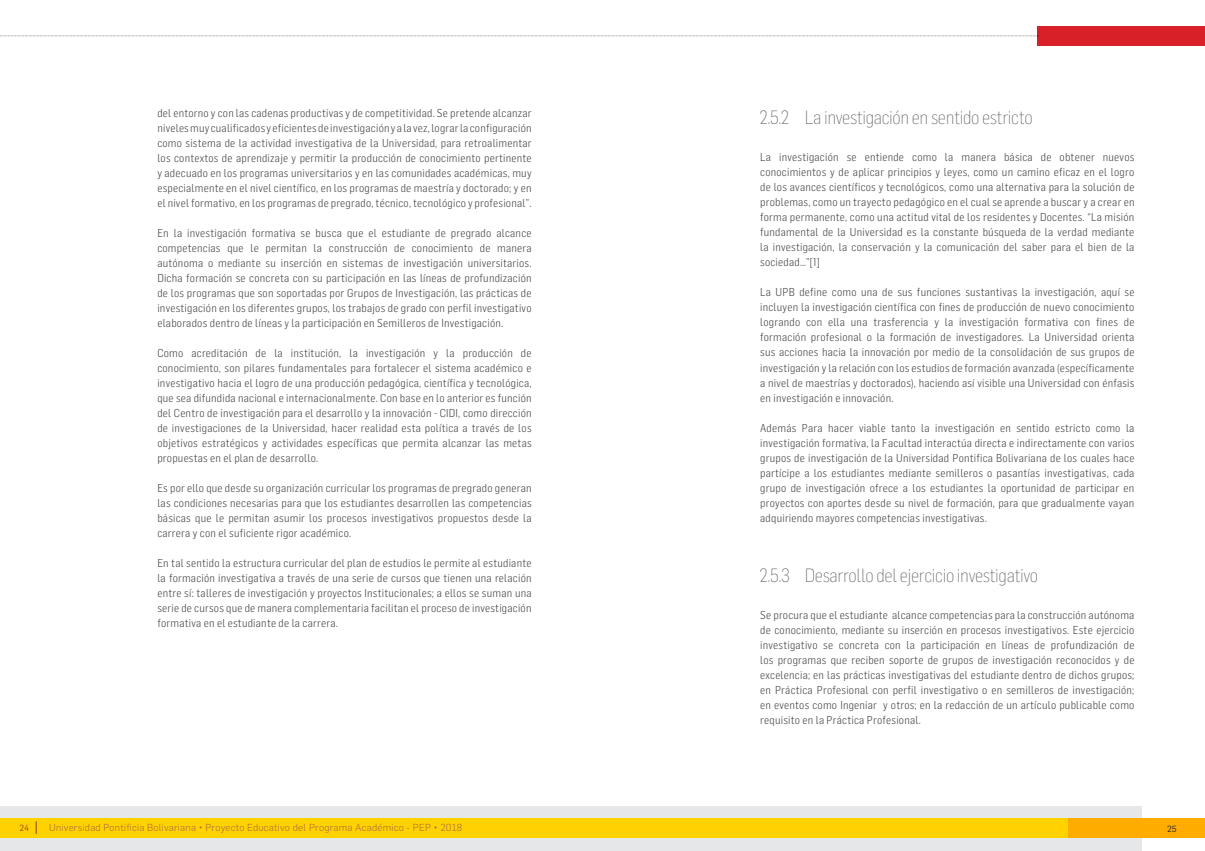
<style>
.page{position:relative;width:1205px;height:851px;background:#fff}
.page>*{position:absolute;margin:0;border:0;box-sizing:border-box;transform-origin:0 0}
.t1{font:200 18.75px "Flama Semicondensed";letter-spacing:-.02em;color:#58595b}
.t2{font:300 11.25px/15px "Flama Semicondensed";letter-spacing:.02em;color:#414042;text-align:justify}
.t3{font:300 10px "Flama";letter-spacing:.02em;color:#ab6e3f}
.t4{font:8.75px "Flama";color:#904a0b}
.t5{font:8.75px "Flama";color:#292829}
</style>
<div class="page">
<svg style="left:0;top:36px;width:1037px;height:1px"></svg>
<div style="left:1037px;top:26px;width:168px;height:20px;background:#d72027"></div>
<div style="left:0;top:806px;width:1142px;height:44px;background:#e6e7e8"></div>
<div style="left:0;top:818px;width:1205px;height:19px;background:#ffd200"></div>
<div style="left:1068px;top:818px;width:137px;height:19px;background:#ffac00"></div>
<svg style="left:36px;top:821px;width:1px;height:12px"></svg>
<p class="t2" style="left:157px;top:105px;width:376px">del entorno y con las cadenas productivas y de competitividad. Se pretende alcanzar niveles muy cualificados y eficientes de investigación y a la vez, lograr la configuración como sistema de la actividad investigativa de la Universidad, para retroalimentar los contextos de aprendizaje y permitir la producción de conocimiento pertinente y adecuado en los programas universitarios y en las comunidades académicas, muy especialmente en el nivel científico, en los programas de maestría y doctorado; y en el nivel formativo, en los programas de pregrado, técnico, tecnológico y profesional”.</p>
<p class="t2" style="left:157px;top:225px;width:376px">En la investigación formativa se busca que el estudiante de pregrado alcance competencias que le permitan la construcción de conocimiento de manera autónoma o mediante su inserción en sistemas de investigación universitarios.<br>Dicha formación se concreta con su participación en las líneas de profundización de los programas que son soportadas por Grupos de Investigación, las prácticas de investigación en los diferentes grupos, los trabajos de grado con perfil investigativo elaborados dentro de líneas y la participación en Semilleros de Investigación.</p>
<p class="t2" style="left:157px;top:345px;width:376px">Como acreditación de la institución, la investigación y la producción de conocimiento, son pilares fundamentales para fortalecer el sistema académico e investigativo hacia el logro de una producción pedagógica, científica y tecnológica, que sea difundida nacional e internacionalmente. Con base en lo anterior es función del Centro de investigación para el desarrollo y la innovación - CIDI, como dirección de investigaciones de la Universidad, hacer realidad esta política a través de los objetivos estratégicos y actividades específicas que permita alcanzar las metas propuestas en el plan de desarrollo.</p>
<p class="t2" style="left:157px;top:480px;width:376px">Es por ello que desde su organización curricular los programas de pregrado generan las condiciones necesarias para que los estudiantes desarrollen las competencias básicas que le permitan asumir los procesos investigativos propuestos desde la carrera y con el suficiente rigor académico.</p>
<p class="t2" style="left:157px;top:555px;width:376px">En tal sentido la estructura curricular del plan de estudios le permite al estudiante la formación investigativa a través de una serie de cursos que tienen una relación entre sí: talleres de investigación y proyectos Institucionales; a ellos se suman una serie de cursos que de manera complementaria facilitan el proceso de investigación formativa en el estudiante de la carrera.</p>
<h1 class="t1" style="left:760px;top:106px;width:274px">2.5.2 La investigación en sentido estricto</h1>
<p class="t2" style="left:760px;top:149px;width:376px">La investigación se entiende como la manera básica de obtener nuevos conocimientos y de aplicar principios y leyes, como un camino eficaz en el logro de los avances científicos y tecnológicos, como una alternativa para la solución de problemas, como un trayecto pedagógico en el cual se aprende a buscar y a crear en forma permanente, como una actitud vital de los residentes y Docentes. “La misión fundamental de la Universidad es la constante búsqueda de la verdad mediante la investigación, la conservación y la comunicación del saber para el bien de la sociedad…”[1]</p>
<p class="t2" style="left:760px;top:284px;width:376px">La UPB define como una de sus funciones sustantivas la investigación, aquí se incluyen la investigación científica con fines de producción de nuevo conocimiento logrando con ella una trasferencia y la investigación formativa con fines de formación profesional o la formación de investigadores. La Universidad orienta sus acciones hacia la innovación por medio de la consolidación de sus grupos de investigación y la relación con los estudios de formación avanzada (específicamente a nivel de maestrías y doctorados), haciendo así visible una Universidad con énfasis en investigación e innovación.</p>
<p class="t2" style="left:760px;top:419px;width:376px">Además Para hacer viable tanto la investigación en sentido estricto como la investigación formativa, la Facultad interactúa directa e indirectamente con varios grupos de investigación de la Universidad Pontifica Bolivariana de los cuales hace partícipe a los estudiantes mediante semilleros o pasantías investigativas, cada grupo de investigación ofrece a los estudiantes la oportunidad de participar en proyectos con aportes desde su nivel de formación, para que gradualmente vayan adquiriendo mayores competencias investigativas.</p>
<h1 class="t1" style="left:760px;top:563px;width:280px">2.5.3 Desarrollo del ejercicio investigativo</h1>
<p class="t2" style="left:760px;top:606px;width:376px">Se procura que el estudiante alcance competencias para la construcción autónoma de conocimiento, mediante su inserción en procesos investigativos. Este ejercicio investigativo se concreta con la participación en líneas de profundización de los programas que reciben soporte de grupos de investigación reconocidos y de excelencia; en las prácticas investigativas del estudiante dentro de dichos grupos; en Práctica Profesional con perfil investigativo o en semilleros de investigación; en eventos como Ingeniar y otros; en la redacción de un artículo publicable como requisito en la Práctica Profesional.</p>
<p class="t4" style="left:19px;top:822px;width:11px">24</p>
<p class="t3" style="left:49px;top:820px;width:414px">Universidad Pontificia Bolivariana Proyecto Educativo del Programa Académico - PEP 2018</p>
<p class="t5" style="left:1167px;top:822px;width:11px">25</p>
</div>
